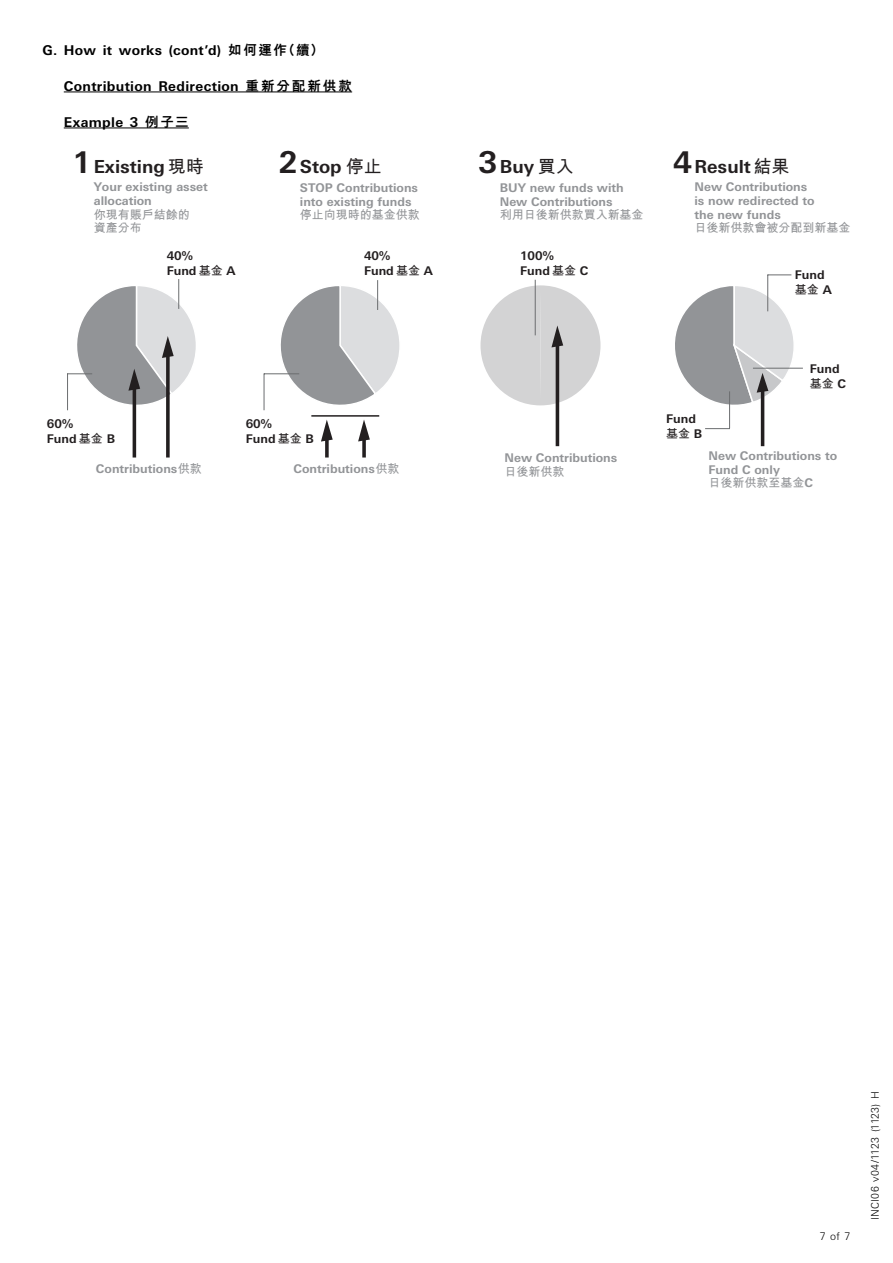
<style>
.page{position:relative;width:893px;height:1263px;background:#fff}
.page>*{position:absolute;margin:0;border:0;box-sizing:border-box;transform-origin:0 0}
.t1{font:700 18px "Univers Nextfor HSBC";color:#231f20}
.t2{font:700 13.5px "Univers Nextfor HSBC";letter-spacing:.025em;color:#000}
.t3{font:700 12px/14.1px "Univers Nextfor HSBC";color:#929497}
.t4{font:700 12px/15px "Univers Nextfor HSBC";color:#231f20}
.t5{font:12px/13.5px "M Hei H Kfor HSBC Bold E Ten B5 H";color:#929497}
.t6{font:12px "M Hei H Kfor HSBC Bold E Ten B5 H";color:#231f20}
.t7{font:300 10.5px "Univers Nextfor HSBC";letter-spacing:.025em;color:#000}
.s1{font-family:"M Hei H Kfor HSBC";font-weight:800}
.s2{font-size:30px}
.s3{font-family:"M Hei H Kfor HSBC Bold E Ten B5 H";font-weight:400}
.s4{font-family:"Univers Nextfor HSBC";font-weight:700}
</style>
<div class="page">
<hr style="left:64px;top:92px;width:288px;height:1px;background:#000">
<hr style="left:64px;top:128px;width:125px;height:1px;background:#000">
<svg style="left:270px;top:284px;width:130px;height:121px"></svg>
<svg style="left:480px;top:285px;width:120px;height:161px"></svg>
<svg style="left:67px;top:284px;width:129px;height:173px"></svg>
<hr style="left:67px;top:373px;width:1px;height:37px;background:#6b6d6f">
<hr style="left:264px;top:373px;width:35px;height:1px;background:#6b6d6f">
<hr style="left:264px;top:373px;width:1px;height:37px;background:#6b6d6f">
<hr style="left:178px;top:279px;width:1px;height:30px;background:#6b6d6f">
<svg style="left:768px;top:274px;width:23px;height:1px"></svg>
<hr style="left:767px;top:275px;width:1px;height:36px;background:#6b6d6f">
<hr style="left:753px;top:368px;width:50px;height:1px;background:#6b6d6f">
<svg style="left:675px;top:284px;width:121px;height:162px"></svg>
<hr style="left:729px;top:391px;width:1px;height:37px;background:#6b6d6f">
<svg style="left:321px;top:420px;width:12px;height:37px"></svg>
<svg style="left:358px;top:420px;width:12px;height:37px"></svg>
<hr style="left:311px;top:415px;width:68px;height:2px;background:#231f20">
<hr style="left:377px;top:280px;width:1px;height:30px;background:#6b6d6f">
<hr style="left:535px;top:280px;width:1px;height:55px;background:#6b6d6f">
<p class="t2" style="left:43px;top:40px;width:283px">G. How it works (cont’d) <span class="s1">如何運作（續）</span></p>
<p class="t2" style="left:64px;top:76px;width:290px">Contribution Redirection <span class="s1">重新分配新供款</span></p>
<p class="t2" style="left:64px;top:112px;width:126px">Example 3 <span class="s1">例子三</span></p>
<h1 class="t1" style="left:73px;top:154px;width:133px"><span class="s2">1</span>Existing <span class="s3">現時</span></h1>
<p class="t3" style="left:94px;top:179px;width:116px">Your existing asset allocation</p>
<p class="t5" style="left:94px;top:207px;width:98px">你現有賬戶結餘的資產分布</p>
<h1 class="t1" style="left:279px;top:154px;width:105px"><span class="s2">2</span>Stop <span class="s3">停止</span></h1>
<p class="t3" style="left:300px;top:180px;width:120px">STOP Contributions into existing funds</p>
<p class="t5" style="left:300px;top:207px;width:121px">停止向現時的基金供款</p>
<h1 class="t1" style="left:478px;top:154px;width:97px"><span class="s2">3</span>Buy <span class="s3">買入</span></h1>
<p class="t3" style="left:500px;top:180px;width:125px">BUY new funds with<br>New Contributions</p>
<p class="t5" style="left:500px;top:207px;width:145px">利用日後新供款買入新基金</p>
<p class="t4" style="left:167px;top:247px;width:70px">40%<br>Fund <span class="s3">基金</span> A</p>
<p class="t4" style="left:364px;top:247px;width:70px">40%<br>Fund <span class="s3">基金</span> A</p>
<p class="t4" style="left:520px;top:247px;width:70px">100%<br>Fund <span class="s3">基金</span> C</p>
<h1 class="t1" style="left:673px;top:154px;width:118px"><span class="s2">4</span>Result<span class="s3">結果</span></h1>
<p class="t3" style="left:694px;top:179px;width:122px">New Contributions is now redirected to the new funds</p>
<p class="t5" style="left:694px;top:220px;width:157px">日後新供款會被分配到新基金</p>
<p class="t4" style="left:795px;top:266px;width:31px">Fund</p>
<p class="t6" style="left:795px;top:281px;width:38px">基金 <span class="s4">A</span></p>
<p class="t4" style="left:47px;top:415px;width:70px">60%<br>Fund <span class="s3">基金</span> B</p>
<p class="t4" style="left:246px;top:415px;width:70px">60%<br>Fund <span class="s3">基金</span> B</p>
<p class="t4" style="left:666px;top:410px;width:31px">Fund</p>
<p class="t6" style="left:666px;top:425px;width:38px">基金 <span class="s4">B</span></p>
<p class="t4" style="left:810px;top:360px;width:31px">Fund</p>
<p class="t6" style="left:810px;top:375px;width:38px">基金 <span class="s4">C</span></p>
<p class="t3" style="left:96px;top:461px;width:107px">Contributions<span class="s3">供款</span></p>
<p class="t3" style="left:708px;top:449px;width:130px;line-height:13.5px">New Contributions to<br>Fund C only</p>
<p class="t5" style="left:708px;top:475px;width:106px">日後新供款至基金<span class="s4">C</span></p>
<p class="t3" style="left:504px;top:450px;width:114px">New Contributions</p>
<p class="t3" style="left:293px;top:461px;width:108px">Contributions<span class="s3">供款</span></p>
<p class="t5" style="left:504px;top:464px;width:61px">日後新供款</p>
<p class="t7" style="left:820px;top:1228px;width:32px">7 of 7</p>
<p class="t7" style="left:868px;top:1220px;width:131px;rotate:-90deg">INCI06 v04/1123 (1123) H</p>
</div>
